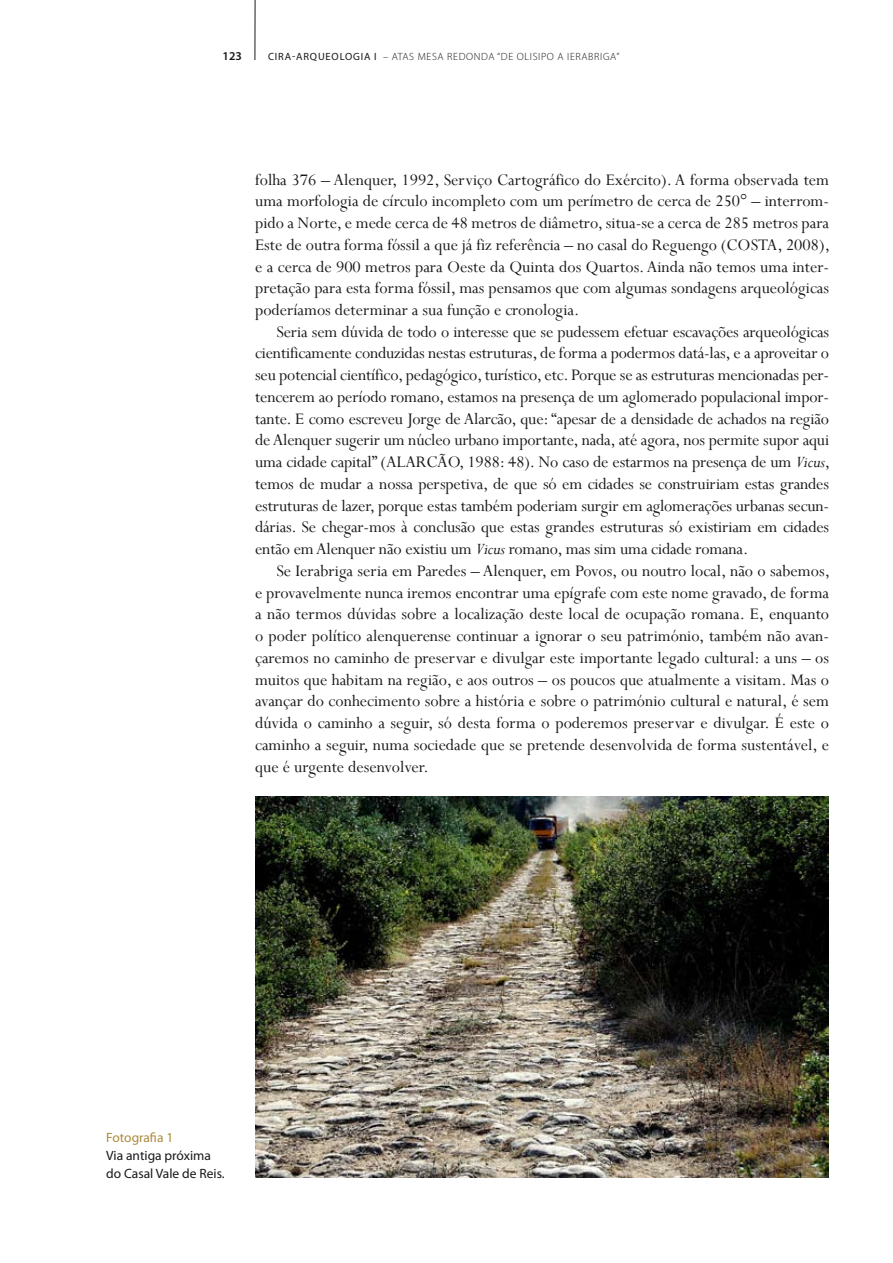
<style>
.page{position:relative;width:893px;height:1263px;background:#fff}
.page>*{position:absolute;margin:0;border:0;box-sizing:border-box;transform-origin:0 0}
.t1{font:18px/21.8px "Perpetua";color:#1a171b;text-align:justify}
.t2{font:13.5px/18px "Myriad Pro";color:#1a171b}
.t3{font:13.5px "Myriad Pro";color:#ac8b3e}
.t4{font:600 12px "Myriad Pro";color:#1a171b}
.t5{font:300 10.5px "Myriad Pro";letter-spacing:.06em;color:#1a171b}
.s1{font-weight:400}
.s2{font-style:italic}
</style>
<div class="page">
<hr style="left:255px;top:0;width:1px;height:60px;background:#1a171b">
<img style="left:255px;top:796px;width:574px;height:382px">
<p class="t4" style="left:223px;top:48px;width:21px">123</p>
<p class="t5" style="left:268px;top:50px;width:353px"><span class="s1">Cira-Arqueologia I</span> – ATAS MESA REDONDA “DE OLISIPO A IERABRIGA”</p>
<p class="t1" style="left:255px;top:168px;width:576px">folha 376 – Alenquer, 1992, Serviço Cartográfico do Exército). A forma observada tem uma morfologia de círculo incompleto com um perímetro de cerca de 250° – interrom&shy;pido a Norte, e mede cerca de 48 metros de diâmetro, situa-se a cerca de 285 metros para Este de outra forma fóssil a que já fiz referência – no casal do Reguengo (COSTA, 2008), e a cerca de 900 metros para Oeste da Quinta dos Quartos. Ainda não temos uma inter&shy;pretação para esta forma fóssil, mas pensamos que com algumas sondagens arqueológicas poderíamos determinar a sua função e cronologia.</p>
<p class="t1" style="left:255px;top:320px;width:576px;text-indent:21px">Seria sem dúvida de todo o interesse que se pudessem efetuar escavações arqueológicas cientificamente conduzidas nestas estruturas, de forma a podermos datá-las, e a aproveitar o seu potencial científico, pedagógico, turístico, etc. Porque se as estruturas mencionadas per&shy;tencerem ao período romano, estamos na presença de um aglomerado populacional impor&shy;tante. E como escreveu Jorge de Alarcão, que: “apesar de a densidade de achados na região de Alenquer sugerir um núcleo urbano importante, nada, até agora, nos permite supor aqui uma cidade capital” (ALARCÃO, 1988: 48). No caso de estarmos na presença de um <span class="s2">Vicus</span>, temos de mudar a nossa perspetiva, de que só em cidades se construiriam estas grandes estruturas de lazer, porque estas também poderiam surgir em aglomerações urbanas secun&shy;dárias. Se chegar-mos à conclusão que estas grandes estruturas só existiriam em cidades então em Alenquer não existiu um <span class="s2">Vicus</span> romano, mas sim uma cidade romana.</p>
<p class="t1" style="left:255px;top:559px;width:576px;text-indent:21px">Se Ierabriga seria em Paredes – Alenquer, em Povos, ou noutro local, não o sabemos, e provavelmente nunca iremos encontrar uma epígrafe com este nome gravado, de forma a não termos dúvidas sobre a localização deste local de ocupação romana. E, enquanto o poder político alenquerense continuar a ignorar o seu património, também não avan&shy;çaremos no caminho de preservar e divulgar este importante legado cultural: a uns – os muitos que habitam na região, e aos outros – os poucos que atualmente a visitam. Mas o avançar do conhecimento sobre a história e sobre o património cultural e natural, é sem dúvida o caminho a seguir, só desta forma o poderemos preservar e divulgar. É este o caminho a seguir, numa sociedade que se pretende desenvolvida de forma sustentável, e que é urgente desenvolver.</p>
<p class="t3" style="left:106px;top:1129px;width:69px">Fotografia 1</p>
<p class="t2" style="left:106px;top:1146px;width:120px">Via antiga próxima do Casal Vale de Reis.</p>
</div>
